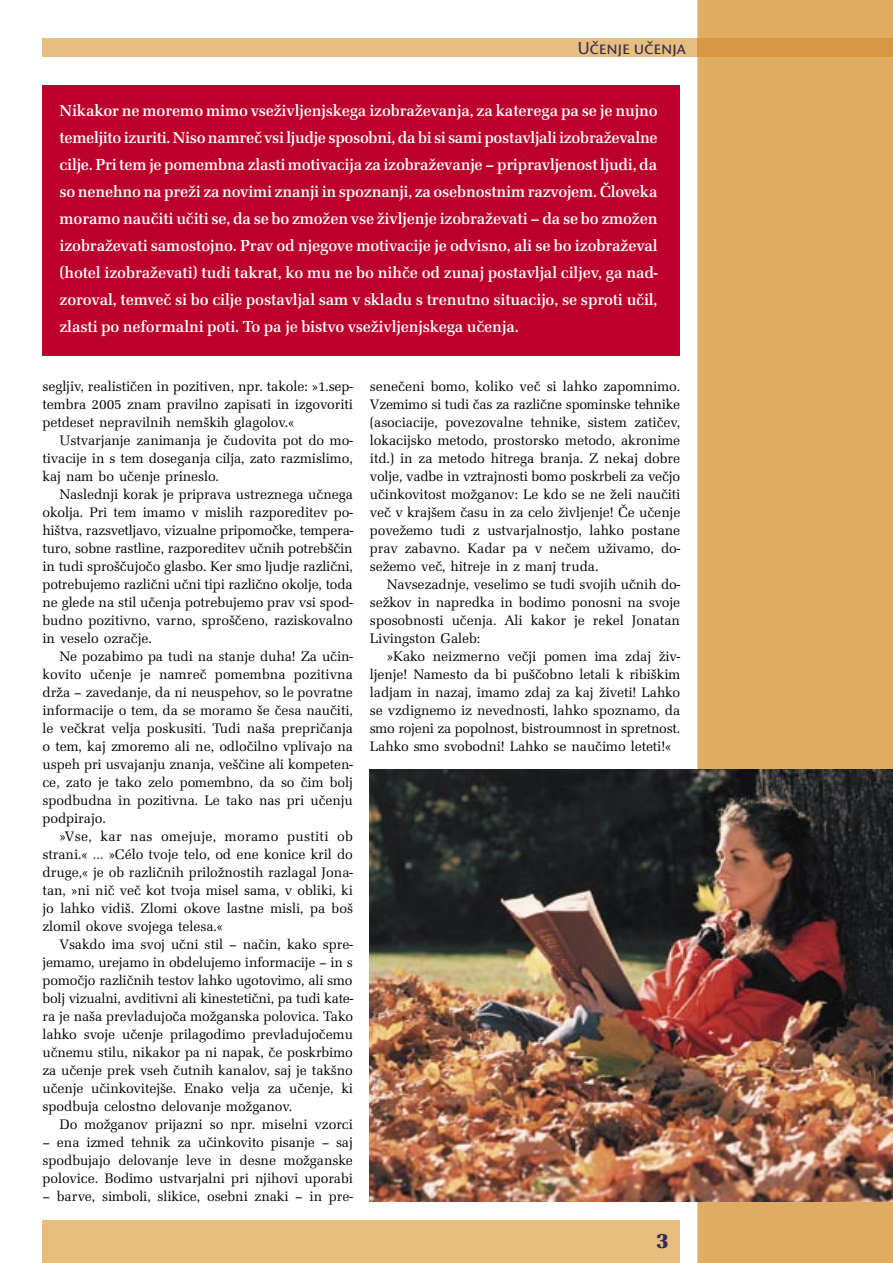
<style>
.page{position:relative;width:893px;height:1263px;background:#fff}
.page>*{position:absolute;margin:0;border:0;box-sizing:border-box;transform-origin:0 0}
.t1{font:22.5px "URW Latino TEE Blac";color:#332d56}
.t2{font:500 18px "Stone San SC Itc TEE";letter-spacing:-.005em;color:#332d56}
.t3{font:500 16.5px/27px "URW Latino TEE";letter-spacing:-.01em;color:#fff;text-align:justify}
.t4{font:14.25px/18px "URW Latino TEE";letter-spacing:-.005em;color:#000;text-align:justify}
</style>
<div class="page">
<div style="left:43px;top:39px;width:654px;height:18px;background:#e8be80"></div>
<div style="left:43px;top:1220px;width:637px;height:43px;background:#e7bc7c"></div>
<div style="left:697px;top:0;width:196px;height:1263px;background:#dfac64"></div>
<div style="left:697px;top:39px;width:196px;height:18px;background:#d89843"></div>
<div style="left:43px;top:85px;width:637px;height:270px;background:#bd002b"></div>
<img style="left:370px;top:769px;width:523px;height:432px">
<p class="t2" style="left:577px;top:38px;width:110px">Učenje učenja</p>
<p class="t3" style="left:60px;top:97px;width:600px">Nikakor ne moremo mimo vseživljenjskega izobraževanja, za katerega pa se je nujno temeljito izuriti. Niso namreč vsi ljudje sposobni, da bi si sami postavljali izobraževalne cilje. Pri tem je pomembna zlasti motivacija za izobraževanje – pripravljenost ljudi, da so nenehno na preži za novimi znanji in spoznanji, za osebnostnim razvojem. Človeka moramo naučiti učiti se, da se bo zmožen vse življenje izobraževati – da se bo zmožen izobraževati samostojno. Prav od njegove motivacije je odvisno, ali se bo izobraževal (hotel izobraževati) tudi takrat, ko mu ne bo nihče od zunaj postavljal ciljev, ga nad&shy;zoroval, temveč si bo cilje postavljal sam v skladu s trenutno situacijo, se sproti učil, zlasti po neformalni poti. To pa je bistvo vseživljenjskega učenja.</p>
<p class="t4" style="left:43px;top:377px;width:312px">segljiv, realističen in pozitiven, npr. takole: »1.sep&shy;tembra 2005 znam pravilno zapisati in izgovoriti petdeset nepravilnih nemških glagolov.«</p>
<p class="t4" style="left:43px;top:431px;width:312px;text-indent:17px">Ustvarjanje zanimanja je čudovita pot do mo&shy;tivacije in s tem doseganja cilja, zato razmislimo, kaj nam bo učenje prineslo.</p>
<p class="t4" style="left:43px;top:485px;width:312px;text-indent:17px">Naslednji korak je priprava ustreznega učnega okolja. Pri tem imamo v mislih razporeditev po&shy;hištva, razsvetljavo, vizualne pripomočke, tempera&shy;turo, sobne rastline, razporeditev učnih potrebščin in tudi sproščujočo glasbo. Ker smo ljudje različni, potrebujemo različni učni tipi različno okolje, toda ne glede na stil učenja potrebujemo prav vsi spod&shy;budno pozitivno, varno, sproščeno, raziskovalno in veselo ozračje.</p>
<p class="t4" style="left:43px;top:647px;width:312px;text-indent:17px">Ne pozabimo pa tudi na stanje duha! Za učin&shy;kovito učenje je namreč pomembna pozitivna drža – zavedanje, da ni neuspehov, so le povratne informacije o tem, da se moramo še česa naučiti, le večkrat velja poskusiti. Tudi naša prepričanja o tem, kaj zmoremo ali ne, odločilno vplivajo na uspeh pri usvajanju znanja, veščine ali kompeten&shy;ce, zato je tako zelo pomembno, da so čim bolj spodbudna in pozitivna. Le tako nas pri učenju podpirajo.</p>
<p class="t4" style="left:43px;top:827px;width:312px;text-indent:17px">»Vse, kar nas omejuje, moramo pustiti ob strani.« … »Célo tvoje telo, od ene konice kril do druge,« je ob različnih priložnostih razlagal Jona&shy;tan, »ni nič več kot tvoja misel sama, v obliki, ki jo lahko vidiš. Zlomi okove lastne misli, pa boš zlomil okove svojega telesa.«</p>
<p class="t4" style="left:43px;top:935px;width:312px;text-indent:17px">Vsakdo ima svoj učni stil – način, kako spre&shy;jemamo, urejamo in obdelujemo informacije – in s pomočjo različnih testov lahko ugotovimo, ali smo bolj vizualni, avditivni ali kinestetični, pa tudi kate&shy;ra je naša prevladujoča možganska polovica. Tako lahko svoje učenje prilagodimo prevladujočemu učnemu stilu, nikakor pa ni napak, če poskrbimo za učenje prek vseh čutnih kanalov, saj je takšno učenje učinkovitejše. Enako velja za učenje, ki spodbuja celostno delovanje možganov.</p>
<p class="t4" style="left:60px;top:1115px;width:295px">Do možganov prijazni so npr. miselni vzorci</p>
<p class="t4" style="left:43px;top:1133px;width:312px">– ena izmed tehnik za učinkovito pisanje – saj spodbujajo delovanje leve in desne možganske polovice. Bodimo ustvarjalni pri njihovi uporabi</p>
<p class="t4" style="left:43px;top:1187px;width:312px">– barve, simboli, slikice, osebni znaki – in pre-</p>
<p class="t4" style="left:370px;top:377px;width:312px">senečeni bomo, koliko več si lahko zapomnimo.<br>Vzemimo si tudi čas za različne spominske tehnike (asociacije, povezovalne tehnike, sistem zatičev, lokacijsko metodo, prostorsko metodo, akronime itd.) in za metodo hitrega branja. Z nekaj dobre volje, vadbe in vztrajnosti bomo poskrbeli za večjo učinkovitost možganov: Le kdo se ne želi naučiti več v krajšem času in za celo življenje! Če učenje povežemo tudi z ustvarjalnostjo, lahko postane prav zabavno. Kadar pa v nečem uživamo, do&shy;sežemo več, hitreje in z manj truda.</p>
<p class="t4" style="left:370px;top:575px;width:312px;text-indent:17px">Navsezadnje, veselimo se tudi svojih učnih do&shy;sežkov in napredka in bodimo ponosni na svoje sposobnosti učenja. Ali kakor je rekel Jonatan Livingston Galeb:</p>
<p class="t4" style="left:370px;top:647px;width:312px;text-indent:17px">»Kako neizmerno večji pomen ima zdaj živ&shy;ljenje! Namesto da bi puščobno letali k ribiškim ladjam in nazaj, imamo zdaj za kaj živeti! Lahko se vzdignemo iz nevednosti, lahko spoznamo, da smo rojeni za popolnost, bistroumnost in spretnost.<br>Lahko smo svobodni! Lahko se naučimo leteti!«</p>
<h1 class="t1" style="left:656px;top:1227px;width:14px">3</h1>
</div>
